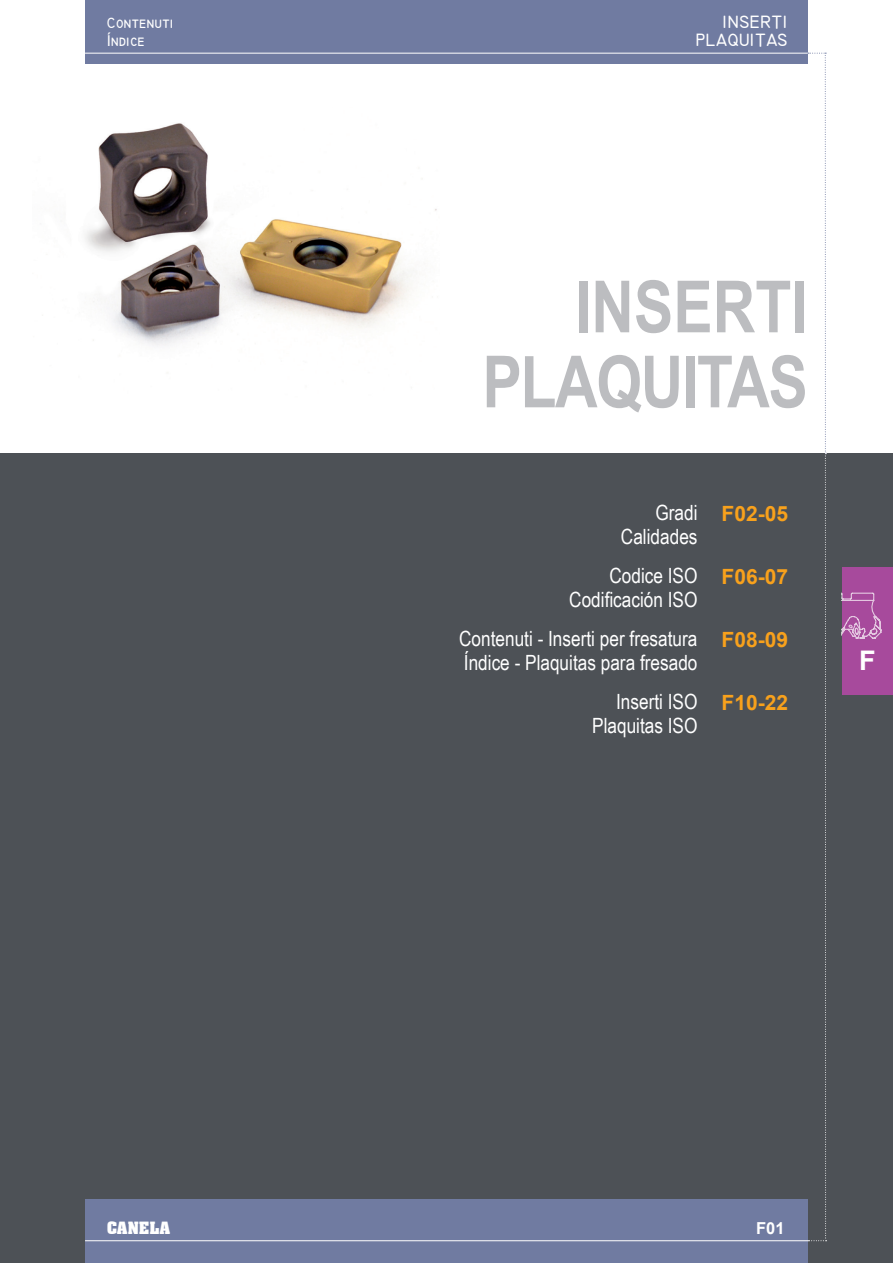
<style>
.page{position:relative;width:893px;height:1263px;background:#fff}
.page>*{position:absolute;margin:0;border:0;box-sizing:border-box;transform-origin:0 0}
.t1{font:700 72px "Arial Narrow";letter-spacing:-.02em;color:#bcbdc0}
.t2{font:700 72px "Arial Narrow";color:#bcbdc0}
.t3{font:700 27px "Arial";color:#fff}
.t4{font:21px "Arial Narrow";color:#fff}
.t5{font:700 21px "Arial";color:#f8a11c}
.t6{font:700 18px "Technic";color:#fff}
.t7{font:700 16.5px "Aachen BT";color:#fff}
.t8{font:700 16.5px "Arial";color:#fff}
.t9{font:700 15px "Technic";color:#fff}
.s1{font-family:"Arial";font-weight:400}
</style>
<div class="page">
<div style="left:0;top:454px;width:893px;height:809px;background:#4d5156"></div>
<img style="left:85px;top:123px;width:352px;height:223px">
<div style="left:85px;top:0;width:723px;height:64px;background:#707ba1"></div>
<hr style="left:85px;top:53px;width:723px;height:1px;background:#fff">
<div style="left:85px;top:1199px;width:723px;height:64px;background:#707ba1"></div>
<hr style="left:85px;top:1240px;width:723px;height:1px;background:#fff">
<svg style="left:808px;top:53px;width:19px;height:1188px"></svg>
<div style="left:842px;top:568px;width:51px;height:127px;background:#a74a9c"></div>
<svg style="left:842px;top:592px;width:40px;height:47px"></svg>
<p class="t9" style="left:107px;top:15px;width:68px">Contenuti</p>
<p class="t6" style="left:722px;top:12px;width:67px">INSERTI</p>
<p class="t9" style="left:107px;top:33px;width:40px"><span class="s1">Í</span>ndice</p>
<p class="t6" style="left:696px;top:30px;width:94px">PLAQUITAS</p>
<h1 class="t2" style="left:575px;top:252px;width:234px">INSERTI</h1>
<h1 class="t1" style="left:482px;top:327px;width:327px">PLAQUITAS</h1>
<p class="t4" style="left:655px;top:497px;width:44px">Gradi</p>
<p class="t4" style="left:621px;top:521px;width:78px">Calidades</p>
<p class="t4" style="left:609px;top:560px;width:90px">Codice ISO</p>
<p class="t4" style="left:569px;top:584px;width:130px">Codificación ISO</p>
<p class="t4" style="left:459px;top:623px;width:240px">Contenuti - Inserti per fresatura</p>
<p class="t4" style="left:464px;top:647px;width:235px">Índice - Plaquitas para fresado</p>
<p class="t4" style="left:616px;top:686px;width:83px">Inserti ISO</p>
<p class="t4" style="left:592px;top:710px;width:107px">Plaquitas ISO</p>
<p class="t5" style="left:721px;top:500px;width:68px">F02-05</p>
<p class="t5" style="left:721px;top:563px;width:68px">F06-07</p>
<p class="t5" style="left:721px;top:626px;width:68px">F08-09</p>
<p class="t5" style="left:721px;top:689px;width:68px">F10-22</p>
<p class="t3" style="left:859px;top:642px;width:18px">F</p>
<p class="t7" style="left:107px;top:1217px;width:65px">CANELA</p>
<p class="t8" style="left:756px;top:1217px;width:30px">F01</p>
</div>
